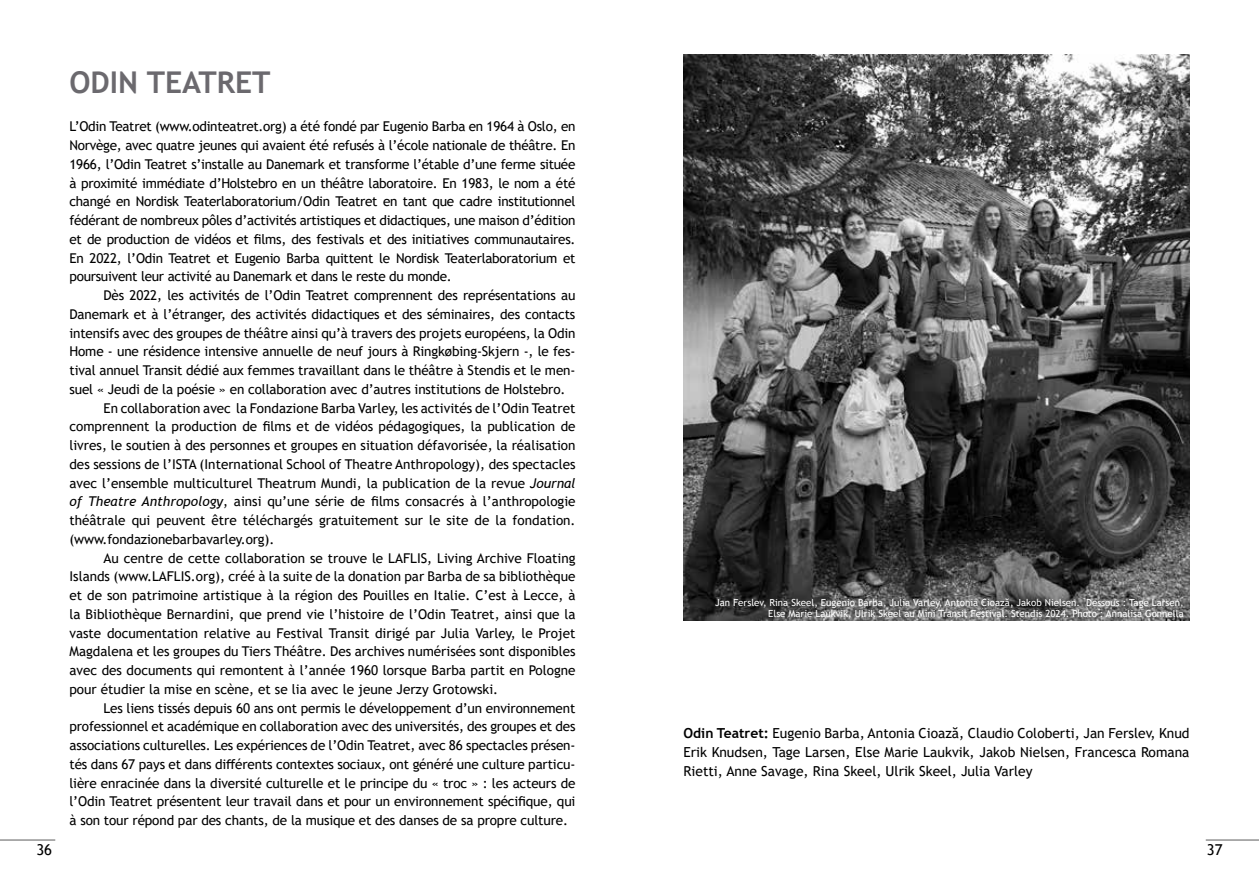
<style>
.page{position:relative;width:1259px;height:893px;background:#fff}
.page>*{position:absolute;margin:0;border:0;box-sizing:border-box;transform-origin:0 0}
.t1{font:700 30px "Trebuchet MS";color:#6b696e}
.t2{font:15px "Trebuchet MS";color:#000}
.t3{font:13.8px/19px "Trebuchet MS";color:#000;text-align:justify}
.t4{font:13.5px/18.8px "Trebuchet MS";letter-spacing:-.01em;color:#000;text-align:justify}
.t5{font:9.75px/11.7px "Trebuchet MS";color:#fff;text-align:right}
.s1{font-style:italic}
.s2{font-size:13.65px}
.s3{font-weight:700}
</style>
<div class="page">
<hr style="left:0;top:840px;width:55px;height:1px;background:#000">
<hr style="left:1205px;top:840px;width:54px;height:1px;background:#000">
<img style="left:683px;top:54px;width:506px;height:567px">
<h1 class="t1" style="left:69px;top:64px;width:202px">ODIN TEATRET</h1>
<p class="t4" style="left:69px;top:117px;width:507px">L’Odin Teatret (www.odinteatret.org) a été fondé par Eugenio Barba en 1964 à Oslo, en Norvège, avec quatre jeunes qui avaient été refusés à l’école nationale de théâtre. En 1966, l’Odin Teatret s’installe au Danemark et transforme l’étable d’une ferme située à proximité immédiate d’Holstebro en un théâtre laboratoire. En 1983, le nom a été changé en Nordisk Teaterlaboratorium/Odin Teatret en tant que cadre institutionnel fédérant de nombreux pôles d’activités artistiques et didactiques, une maison d’édition et de production de vidéos et films, des festivals et des initiatives communautaires.<br>En 2022, l’Odin Teatret et Eugenio Barba quittent le Nordisk Teaterlaboratorium et poursuivent leur activité au Danemark et dans le reste du monde.</p>
<p class="t4" style="left:103px;top:286px;width:473px">Dès 2022, les activités de l’Odin Teatret comprennent des représentations au</p>
<p class="t4" style="left:69px;top:305px;width:507px">Danemark et à l’étranger, des activités didactiques et des séminaires, des contacts</p>
<p class="t4" style="left:69px;top:323px;width:507px">intensifs avec des groupes de théâtre ainsi qu’à travers des projets européens, la Odin</p>
<p class="t4" style="left:69px;top:342px;width:507px">Home - une résidence intensive annuelle de neuf jours à Ringkøbing-Skjern -, le fes-</p>
<p class="t4" style="left:69px;top:361px;width:507px">tival annuel Transit dédié aux femmes travaillant dans le théâtre à Stendis et le men-</p>
<p class="t4" style="left:69px;top:380px;width:497px">suel « Jeudi de la poésie » en collaboration avec d’autres institutions de Holstebro.</p>
<p class="t4" style="left:103px;top:398px;width:473px">En collaboration avec la Fondazione Barba Varley, les activités de l’Odin Teatret</p>
<p class="t4" style="left:69px;top:417px;width:507px">comprennent la production de films et de vidéos pédagogiques, la publication de</p>
<p class="t4" style="left:69px;top:436px;width:507px">livres, le soutien à des personnes et groupes en situation défavorisée, la réalisation</p>
<p class="t4" style="left:69px;top:455px;width:507px">des sessions de l’ISTA (International School of Theatre Anthropology), des spectacles</p>
<p class="t4" style="left:69px;top:473px;width:507px">avec l’ensemble multiculturel Theatrum Mundi, la publication de la revue <span class="s1">Journal</span></p>
<p class="t4" style="left:69px;top:492px;width:507px"><span class="s1">of Theatre Anthropology</span>, ainsi qu’une série de films consacrés à l’anthropologie</p>
<p class="t4" style="left:69px;top:511px;width:507px">théâtrale qui peuvent être téléchargés gratuitement sur le site de la fondation.</p>
<p class="t4" style="left:69px;top:529px;width:206px">(www.fondazionebarbavarley.org).</p>
<p class="t4" style="left:103px;top:548px;width:473px">Au centre de cette collaboration se trouve le LAFLIS, Living Archive Floating</p>
<p class="t4" style="left:69px;top:567px;width:507px">Islands (www.LAFLIS.org)<span class="s2">,</span> créé à la suite de la donation par Barba de sa bibliothèque</p>
<p class="t4" style="left:69px;top:586px;width:507px">et de son patrimoine artistique à la région des Pouilles en Italie. C’est à Lecce, à</p>
<p class="t4" style="left:69px;top:604px;width:507px">la Bibliothèque Bernardini, que prend vie l’histoire de l’Odin Teatret, ainsi que la</p>
<p class="t4" style="left:69px;top:623px;width:507px">vaste documentation relative au Festival Transit dirigé par Julia Varley, le Projet</p>
<p class="t4" style="left:69px;top:642px;width:507px">Magdalena et les groupes du Tiers Théâtre. Des archives numérisées sont disponibles</p>
<p class="t4" style="left:69px;top:661px;width:507px">avec des documents qui remontent à l’année 1960 lorsque Barba partit en Pologne</p>
<p class="t4" style="left:69px;top:680px;width:430px">pour étudier la mise en scène, et se lia avec le jeune Jerzy Grotowski.</p>
<p class="t4" style="left:103px;top:698px;width:473px">Les liens tissés depuis 60 ans ont permis le développement d’un environnement</p>
<p class="t4" style="left:69px;top:717px;width:507px">professionnel et académique en collaboration avec des universités, des groupes et des</p>
<p class="t4" style="left:69px;top:736px;width:507px">associations culturelles. Les expériences de l’Odin Teatret, avec 86 spectacles présen-</p>
<p class="t4" style="left:69px;top:755px;width:507px">tés dans 67 pays et dans différents contextes sociaux, ont généré une culture particu-</p>
<p class="t4" style="left:69px;top:773px;width:507px">lière enracinée dans la diversité culturelle et le principe du « troc » : les acteurs de</p>
<p class="t4" style="left:69px;top:792px;width:507px">l’Odin Teatret présentent leur travail dans et pour un environnement spécifique, qui</p>
<p class="t4" style="left:69px;top:811px;width:500px">à son tour répond par des chants, de la musique et des danses de sa propre culture.</p>
<p class="t5" style="left:715px;top:596px;width:470px">Jan Ferslev, Rina Skeel, Eugenio Barba, Julia Varley, Antonia Cioază, Jakob Nielsen. Dessous : Tage Larsen,<br>Else Marie Laukvik, Ulrik Skeel au Mini Transit Festival. Stendis 2024. Photo : Annalisa Gonnella</p>
<p class="t3" style="left:683px;top:723px;width:507px"><span class="s3">Odin Teatret:</span> Eugenio Barba, Antonia Cioază, Claudio Coloberti, Jan Ferslev, Knud Erik Knudsen, Tage Larsen, Else Marie Laukvik, Jakob Nielsen, Francesca Romana Rietti, Anne Savage, Rina Skeel, Ulrik Skeel, Julia Varley</p>
<p class="t2" style="left:36px;top:840px;width:17px">36</p>
<p class="t2" style="left:1207px;top:840px;width:17px">37</p>
</div>
